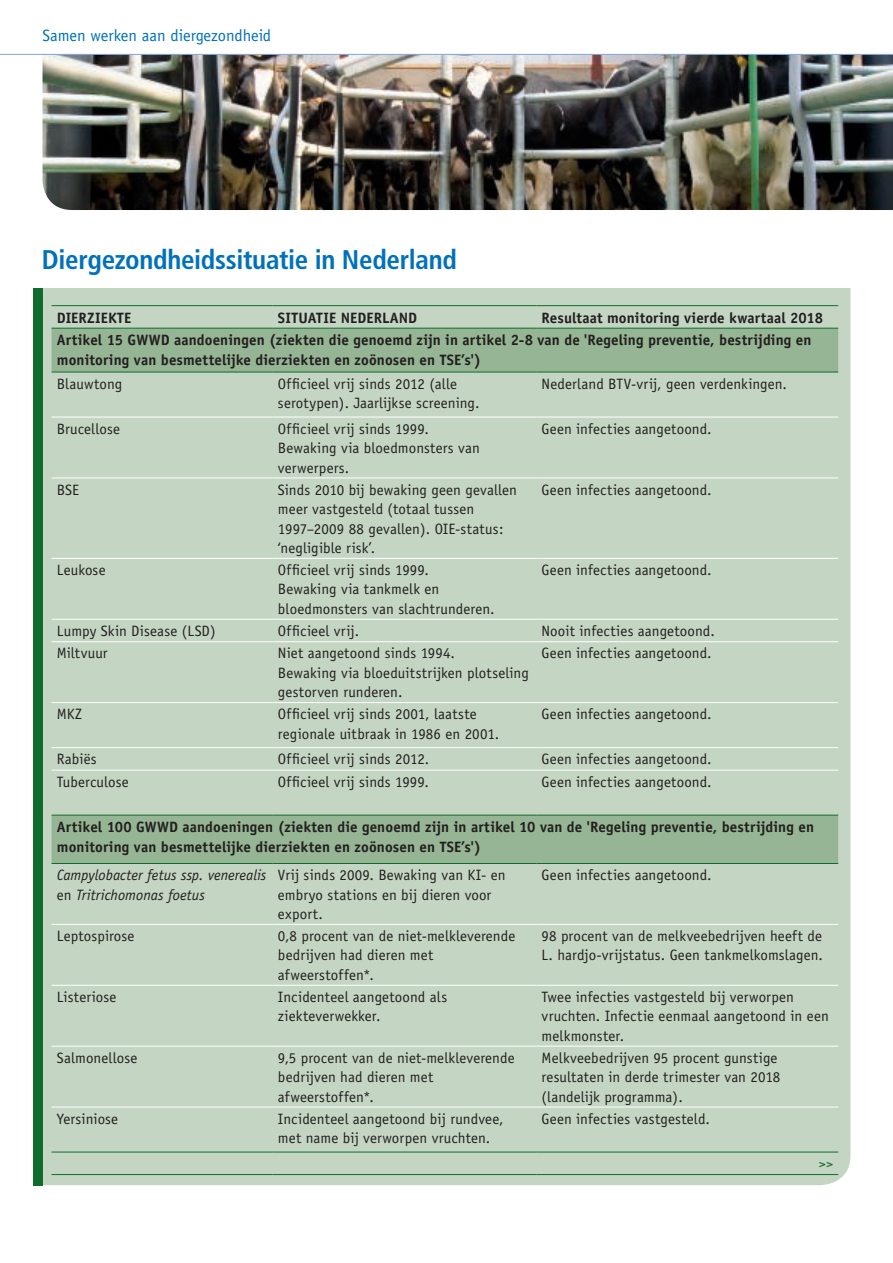
<style>
.page{position:relative;width:893px;height:1263px;background:#fff}
.page>*{position:absolute;margin:0;border:0;box-sizing:border-box;transform-origin:0 0}
.t1{font:700 condensed 27px "Frutiger";letter-spacing:-.01em;color:#0071bb}
.t2{font:16.5px "Officina Sans";color:#0071bb}
.t3{font:15px/19.5px "Officina Sans";letter-spacing:.005em;color:#231f20}
.t4{font:700 15px/22.5px "Officina Sans";letter-spacing:.01em;color:#231f20}
.t5{font:italic 15px/19.5px "Officina Sans";color:#231f20}
.t6{font:italic 13.5px "Officina Sans";color:#0f6c2c}
.s1{font-style:normal}
</style>
<div class="page">
<img style="left:43px;top:55px;width:850px;height:155px">
<hr style="left:0;top:54px;width:893px;height:1px;background:#7ea6d7">
<div style="left:43px;top:288px;width:807px;height:897px;background:#c4d6c3"></div>
<svg style="left:52px;top:329px;width:786px;height:534px;background:#bbd0ba"></svg>
<hr style="left:52px;top:417px;width:221px;height:1px;background:#fff">
<hr style="left:273px;top:417px;width:263px;height:1px;background:#fff">
<hr style="left:536px;top:417px;width:302px;height:1px;background:#fff">
<hr style="left:52px;top:478px;width:221px;height:1px;background:#fff">
<hr style="left:273px;top:478px;width:263px;height:1px;background:#fff">
<hr style="left:536px;top:478px;width:302px;height:1px;background:#fff">
<hr style="left:52px;top:558px;width:221px;height:1px;background:#fff">
<hr style="left:273px;top:558px;width:263px;height:1px;background:#fff">
<hr style="left:536px;top:558px;width:302px;height:1px;background:#fff">
<hr style="left:52px;top:619px;width:221px;height:1px;background:#fff">
<hr style="left:273px;top:619px;width:263px;height:1px;background:#fff">
<hr style="left:536px;top:619px;width:302px;height:1px;background:#fff">
<hr style="left:52px;top:641px;width:221px;height:1px;background:#fff">
<hr style="left:273px;top:641px;width:263px;height:1px;background:#fff">
<hr style="left:536px;top:641px;width:302px;height:1px;background:#fff">
<hr style="left:52px;top:702px;width:221px;height:1px;background:#fff">
<hr style="left:273px;top:702px;width:263px;height:1px;background:#fff">
<hr style="left:536px;top:702px;width:302px;height:1px;background:#fff">
<hr style="left:52px;top:747px;width:221px;height:1px;background:#fff">
<hr style="left:273px;top:747px;width:263px;height:1px;background:#fff">
<hr style="left:536px;top:747px;width:302px;height:1px;background:#fff">
<hr style="left:52px;top:770px;width:221px;height:1px;background:#fff">
<hr style="left:273px;top:770px;width:263px;height:1px;background:#fff">
<hr style="left:536px;top:770px;width:302px;height:1px;background:#fff">
<hr style="left:52px;top:924px;width:221px;height:1px;background:#fff">
<hr style="left:273px;top:924px;width:263px;height:1px;background:#fff">
<hr style="left:536px;top:924px;width:302px;height:1px;background:#fff">
<hr style="left:52px;top:985px;width:221px;height:1px;background:#fff">
<hr style="left:273px;top:985px;width:263px;height:1px;background:#fff">
<hr style="left:536px;top:985px;width:302px;height:1px;background:#fff">
<hr style="left:52px;top:1046px;width:221px;height:1px;background:#fff">
<hr style="left:273px;top:1046px;width:263px;height:1px;background:#fff">
<hr style="left:536px;top:1046px;width:302px;height:1px;background:#fff">
<hr style="left:52px;top:1107px;width:221px;height:1px;background:#fff">
<hr style="left:273px;top:1107px;width:263px;height:1px;background:#fff">
<hr style="left:536px;top:1107px;width:302px;height:1px;background:#fff">
<hr style="left:52px;top:305px;width:221px;height:1px;background:#0f6c2c">
<hr style="left:273px;top:305px;width:263px;height:1px;background:#0f6c2c">
<hr style="left:536px;top:305px;width:302px;height:1px;background:#0f6c2c">
<hr style="left:52px;top:328px;width:221px;height:1px;background:#0f6c2c">
<hr style="left:273px;top:328px;width:263px;height:1px;background:#0f6c2c">
<hr style="left:536px;top:328px;width:302px;height:1px;background:#0f6c2c">
<hr style="left:52px;top:372px;width:221px;height:1px;background:#0f6c2c">
<hr style="left:273px;top:372px;width:263px;height:1px;background:#0f6c2c">
<hr style="left:536px;top:372px;width:302px;height:1px;background:#0f6c2c">
<hr style="left:52px;top:815px;width:221px;height:1px;background:#0f6c2c">
<hr style="left:273px;top:815px;width:263px;height:1px;background:#0f6c2c">
<hr style="left:536px;top:815px;width:302px;height:1px;background:#0f6c2c">
<hr style="left:52px;top:863px;width:221px;height:1px;background:#0f6c2c">
<hr style="left:273px;top:863px;width:263px;height:1px;background:#0f6c2c">
<hr style="left:536px;top:863px;width:302px;height:1px;background:#0f6c2c">
<hr style="left:52px;top:1152px;width:221px;height:1px;background:#0f6c2c">
<hr style="left:273px;top:1152px;width:263px;height:1px;background:#0f6c2c">
<hr style="left:536px;top:1152px;width:302px;height:1px;background:#0f6c2c">
<hr style="left:52px;top:1174px;width:221px;height:1px;background:#0f6c2c">
<hr style="left:273px;top:1174px;width:263px;height:1px;background:#0f6c2c">
<hr style="left:536px;top:1174px;width:302px;height:1px;background:#0f6c2c">
<div style="left:33px;top:288px;width:10px;height:897px;background:#0f6c2c"></div>
<p class="t2" style="left:43px;top:26px;width:230px">Samen werken aan diergezondheid</p>
<h1 class="t1" style="left:42px;top:244px;width:416px">Diergezondheidssituatie in Nederland</h1>
<p class="t4" style="left:57px;top:306px;width:768px;text-indent:485px">Resultaat monitoring vierde kwartaal 2018<br>Artikel 15 GWWD aandoeningen (ziekten die genoemd zijn in artikel 2-8 van de 'Regeling preventie, bestrijding en</p>
<p class="t4" style="left:57px;top:348px;width:426px">monitoring van besmettelijke dierziekten en zoönosen en TSE’s')</p>
<p class="t3" style="left:57px;top:374px;width:67px">Blauwtong</p>
<p class="t3" style="left:278px;top:374px;width:203px">Officieel vrij sinds 2012 (alle serotypen). Jaarlijkse screening.</p>
<p class="t3" style="left:542px;top:374px;width:247px">Nederland BTV-vrij, geen verdenkingen.</p>
<p class="t3" style="left:57px;top:419px;width:65px">Brucellose</p>
<p class="t3" style="left:278px;top:419px;width:203px">Officieel vrij sinds 1999.<br>Bewaking via bloedmonsters van verwerpers.</p>
<p class="t3" style="left:542px;top:419px;width:172px">Geen infecties aangetoond.</p>
<p class="t3" style="left:57px;top:480px;width:24px">BSE</p>
<p class="t3" style="left:278px;top:480px;width:241px">Sinds 2010 bij bewaking geen gevallen meer vastgesteld (totaal tussen<br>1997–2009 88 gevallen). OIE-status: ‘negligible risk’.</p>
<p class="t3" style="left:542px;top:480px;width:172px">Geen infecties aangetoond.</p>
<p class="t3" style="left:57px;top:560px;width:50px">Leukose</p>
<p class="t3" style="left:278px;top:560px;width:218px">Officieel vrij sinds 1999.<br>Bewaking via tankmelk en bloedmonsters van slachtrunderen.</p>
<p class="t3" style="left:542px;top:560px;width:172px">Geen infecties aangetoond.</p>
<p class="t3" style="left:57px;top:621px;width:160px">Lumpy Skin Disease (LSD)</p>
<p class="t3" style="left:278px;top:621px;width:83px">Officieel vrij.</p>
<p class="t3" style="left:542px;top:621px;width:175px">Nooit infecties aangetoond.</p>
<p class="t3" style="left:57px;top:643px;width:52px">Miltvuur</p>
<p class="t3" style="left:278px;top:643px;width:252px">Niet aangetoond sinds 1994.<br>Bewaking via bloeduitstrijken plotseling gestorven runderen.</p>
<p class="t3" style="left:542px;top:643px;width:172px">Geen infecties aangetoond.</p>
<p class="t3" style="left:57px;top:704px;width:26px">MKZ</p>
<p class="t3" style="left:278px;top:704px;width:223px">Officieel vrij sinds 2001, laatste regionale uitbraak in 1986 en 2001.</p>
<p class="t3" style="left:542px;top:704px;width:172px">Geen infecties aangetoond.</p>
<p class="t3" style="left:57px;top:749px;width:41px">Rabiës</p>
<p class="t3" style="left:278px;top:749px;width:153px">Officieel vrij sinds 2012.</p>
<p class="t3" style="left:542px;top:749px;width:172px">Geen infecties aangetoond.</p>
<p class="t3" style="left:57px;top:772px;width:73px">Tuberculose</p>
<p class="t3" style="left:278px;top:772px;width:152px">Officieel vrij sinds 1999.</p>
<p class="t3" style="left:542px;top:772px;width:172px">Geen infecties aangetoond.</p>
<p class="t4" style="left:57px;top:817px;width:759px;line-height:19.5px">Artikel 100 GWWD aandoeningen (ziekten die genoemd zijn in artikel 10 van de 'Regeling preventie, bestrijding en monitoring van besmettelijke dierziekten en zoönosen en TSE’s')</p>
<p class="t5" style="left:57px;top:865px;width:211px">Campylobacter fetus ssp. venerealis <span class="s1">en</span> Tritrichomonas foetus</p>
<p class="t3" style="left:278px;top:865px;width:229px">Vrij sinds 2009. Bewaking van KI- en embryo stations en bij dieren voor export.</p>
<p class="t3" style="left:542px;top:865px;width:172px">Geen infecties aangetoond.</p>
<p class="t3" style="left:57px;top:926px;width:79px">Leptospirose</p>
<p class="t3" style="left:278px;top:926px;width:239px">0,8 procent van de niet-melkleverende bedrijven had dieren met afweerstoffen*.</p>
<p class="t3" style="left:542px;top:926px;width:283px">98 procent van de melkveebedrijven heeft de<br>L. hardjo-vrijstatus. Geen tankmelkomslagen.</p>
<p class="t3" style="left:57px;top:987px;width:61px">Listeriose</p>
<p class="t3" style="left:278px;top:987px;width:171px">Incidenteel aangetoond als ziekteverwekker.</p>
<p class="t3" style="left:542px;top:987px;width:289px">Twee infecties vastgesteld bij verworpen vruchten. Infectie eenmaal aangetoond in een melkmonster.</p>
<p class="t3" style="left:57px;top:1048px;width:82px">Salmonellose</p>
<p class="t3" style="left:278px;top:1048px;width:238px">9,5 procent van de niet-melkleverende bedrijven had dieren met afweerstoffen*.</p>
<p class="t3" style="left:542px;top:1048px;width:240px">Melkveebedrijven 95 procent gunstige resultaten in derde trimester van 2018 (landelijk programma).</p>
<p class="t3" style="left:57px;top:1109px;width:63px">Yersiniose</p>
<p class="t3" style="left:278px;top:1109px;width:227px">Incidenteel aangetoond bij rundvee, met name bij verworpen vruchten.</p>
<p class="t3" style="left:542px;top:1109px;width:170px">Geen infecties vastgesteld.</p>
<p class="t6" style="left:819px;top:1155px;width:16px">&gt;&gt;</p>
<p class="t4" style="left:57px;top:306px;width:76px">DIERZIEKTE</p>
<p class="t4" style="left:278px;top:306px;width:141px">SITUATIE NEDERLAND</p>
</div>
